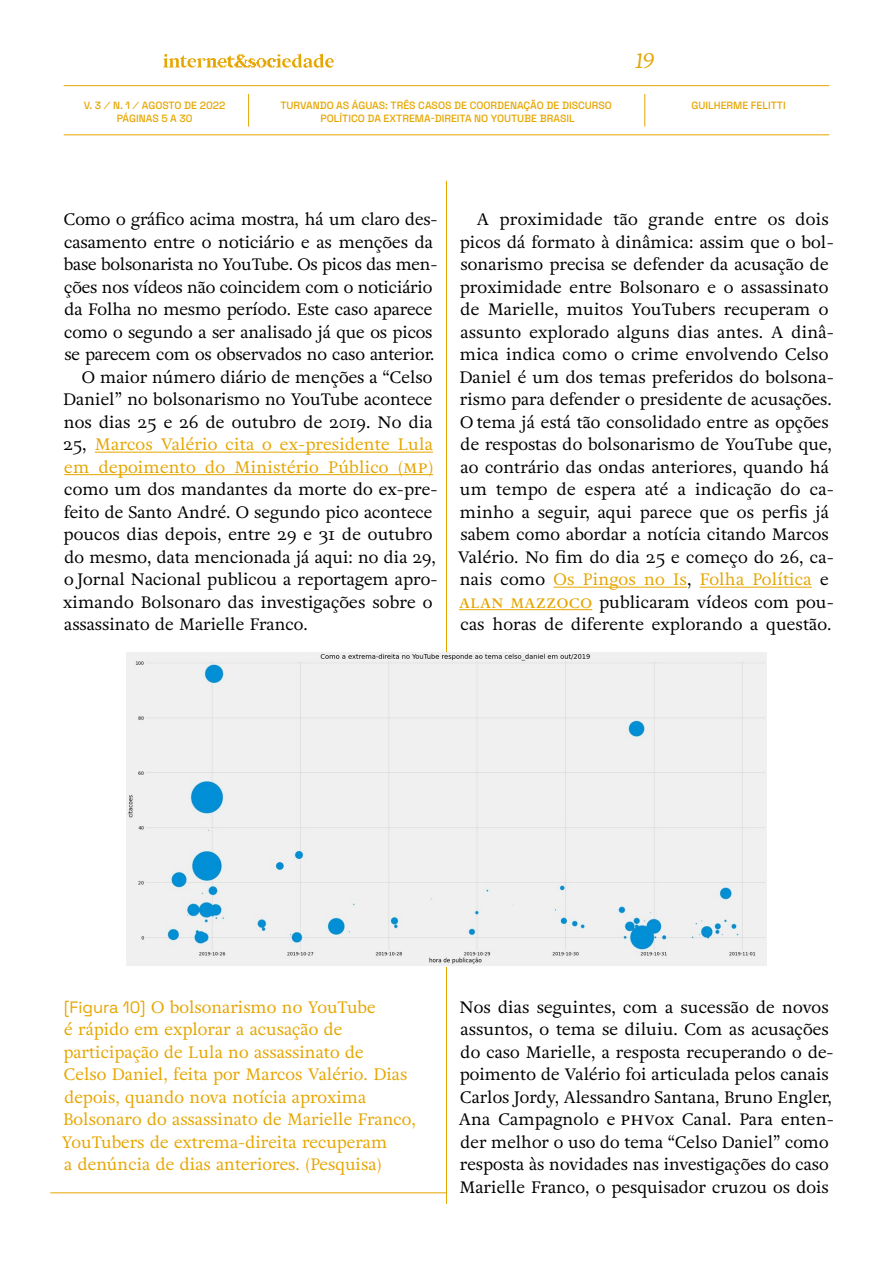
<style>
.page{position:relative;width:893px;height:1263px;background:#fff}
.page>*{position:absolute;margin:0;border:0;box-sizing:border-box;transform-origin:0 0}
.t1{font:italic 21px "Adriane Text";color:#e6a600}
.t2{font:16.5px/22.5px "Adriane Text";color:#000}
.t3{font:16.5px/22.5px "Adriane Text";color:#e6a600}
.t4{font:500 10.5px "Space Grotesk";color:#e6a600}
.s1{color:#000}
.s2{font-size:18.9px}
.s3{color:#e6a600}
.s4{font-size:18.9px;color:#e6a600}
.s5{font-family:"Space Grotesk"}
</style>
<div class="page">
<hr style="left:64px;top:135px;width:765px;height:1px;background:#e6a600">
<hr style="left:644px;top:94px;width:1px;height:33px;background:#e6a600">
<hr style="left:248px;top:94px;width:1px;height:33px;background:#e6a600">
<hr style="left:64px;top:85px;width:765px;height:1px;background:#e6a600">
<svg style="left:163px;top:54px;width:171px;height:14px"></svg>
<hr style="left:446px;top:181px;width:1px;height:1023px;background:#e6a600">
<hr style="left:95px;top:452px;width:338px;height:1px;background:#e6a600">
<hr style="left:64px;top:474px;width:369px;height:1px;background:#e6a600">
<hr style="left:50px;top:1192px;width:396px;height:1px;background:#e6a600">
<div style="left:126px;top:653px;width:641px;height:313px;background:#f0f0f0"></div>
<hr style="left:553px;top:587px;width:134px;height:1px;background:#e6a600">
<hr style="left:700px;top:587px;width:112px;height:1px;background:#e6a600">
<hr style="left:459px;top:609px;width:133px;height:1px;background:#e6a600">
<p class="t1" style="left:635px;top:45px;width:21px">19</p>
<p class="t4" style="left:280px;top:97px;width:333px">TURVANDO AS ÁGUAS: TRÊS CASOS DE COORDENAÇÃO DE DISCURSO</p>
<p class="t4" style="left:84px;top:97px;width:143px">V. 3 ⁄ N. 1 ⁄ AGOSTO DE 2022</p>
<p class="t4" style="left:691px;top:97px;width:15px">GUILHERME</p>
<p class="t4" style="left:751px;top:97px;width:12px">FELITTI</p>
<p class="t4" style="left:117px;top:111px;width:77px">PÁGINAS 5 A 30</p>
<p class="t4" style="left:320px;top:111px;width:256px">POLÍTICO DA EXTREMA-DIREITA NO YOUTUBE BRASIL</p>
<p class="t2" style="left:64px;top:208px;width:375px">Como o gráfico acima mostra, há um claro des-</p>
<p class="t2" style="left:64px;top:230px;width:370px">casamento entre o noticiário e as menções da</p>
<p class="t2" style="left:64px;top:253px;width:375px">base bolsonarista no YouTube. Os picos das men-</p>
<p class="t2" style="left:64px;top:275px;width:370px">ções nos vídeos não coincidem com o noticiário</p>
<p class="t2" style="left:64px;top:298px;width:369px">da Folha no mesmo período. Este caso aparece</p>
<p class="t2" style="left:64px;top:320px;width:370px">como o segundo a ser analisado já que os picos</p>
<p class="t2" style="left:64px;top:343px;width:372px">se parecem com os observados no caso anterior.</p>
<p class="t2" style="left:82px;top:365px;width:352px">O maior número diário de menções a “Celso</p>
<p class="t2" style="left:63px;top:388px;width:371px">Daniel” no bolsonarismo no YouTube acontece</p>
<p class="t2" style="left:64px;top:410px;width:371px">nos dias 25 e 26 de outubro de 2019. No dia</p>
<p class="t3" style="left:63px;top:433px;width:371px"><span class="s1">25,</span> Marcos Valério cita o ex-presidente Lula</p>
<p class="t3" style="left:64px;top:455px;width:370px">em depoimento do Ministério Público (<span class="s2">MP</span>)</p>
<p class="t2" style="left:64px;top:478px;width:375px">como um dos mandantes da morte do ex-pre-</p>
<p class="t2" style="left:64px;top:500px;width:370px">feito de Santo André. O segundo pico acontece</p>
<p class="t2" style="left:64px;top:523px;width:370px">poucos dias depois, entre 29 e 31 de outubro</p>
<p class="t2" style="left:64px;top:545px;width:373px">do mesmo, data mencionada já aqui: no dia 29,</p>
<p class="t2" style="left:64px;top:568px;width:375px">o Jornal Nacional publicou a reportagem apro-</p>
<p class="t2" style="left:63px;top:590px;width:371px">ximando Bolsonaro das investigações sobre o</p>
<p class="t2" style="left:64px;top:613px;width:245px">assassinato de Marielle Franco.</p>
<p class="t2" style="left:458px;top:208px;width:377px;text-indent:19px">A proximidade tão grande entre os dois picos dá formato à dinâmica: assim que o bol&shy;sonarismo precisa se defender da acusação de proximidade entre Bolsonaro e o assassinato de Marielle, muitos YouTubers recuperam o assunto explorado alguns dias antes. A dinâ&shy;mica indica como o crime envolvendo Celso Daniel é um dos temas preferidos do bolsona&shy;rismo para defender o presidente de acusações.<br>O tema já está tão consolidado entre as opções de respostas do bolsonarismo de YouTube que, ao contrário das ondas anteriores, quando há um tempo de espera até a indicação do ca&shy;minho a seguir, aqui parece que os perfis já sabem como abordar a notícia citando Marcos Valério. No fim do dia 25 e começo do 26, ca&shy;nais como <span class="s3">Os Pingos no Is</span>, <span class="s3">Folha Política</span> e <span class="s4">ALAN MAZZOCO</span> publicaram vídeos com pou&shy;cas horas de diferente explorando a questão.</p>
<p class="t3" style="left:62px;top:995px;width:356px"><span class="s5">[Figura 10]</span> O bolsonarismo no YouTube<br>é rápido em explorar a acusação de participação de Lula no assassinato de<br>Celso Daniel, feita por Marcos Valério. Dias depois, quando nova notícia aproxima Bolsonaro do assassinato de Marielle Franco, YouTubers de extrema-direita recuperam<br>a denúncia de dias anteriores. (Pesquisa)</p>
<p class="t2" style="left:459px;top:995px;width:376px">Nos dias seguintes, com a sucessão de novos assuntos, o tema se diluiu. Com as acusações do caso Marielle, a resposta recuperando o de&shy;poimento de Valério foi articulada pelos canais Carlos Jordy, Alessandro Santana, Bruno Engler, Ana Campagnolo e <span class="s2">PHV</span>ox Canal. Para enten&shy;der melhor o uso do tema “Celso Daniel” como resposta às novidades nas investigações do caso Marielle Franco, o pesquisador cruzou os dois</p>
</div>
